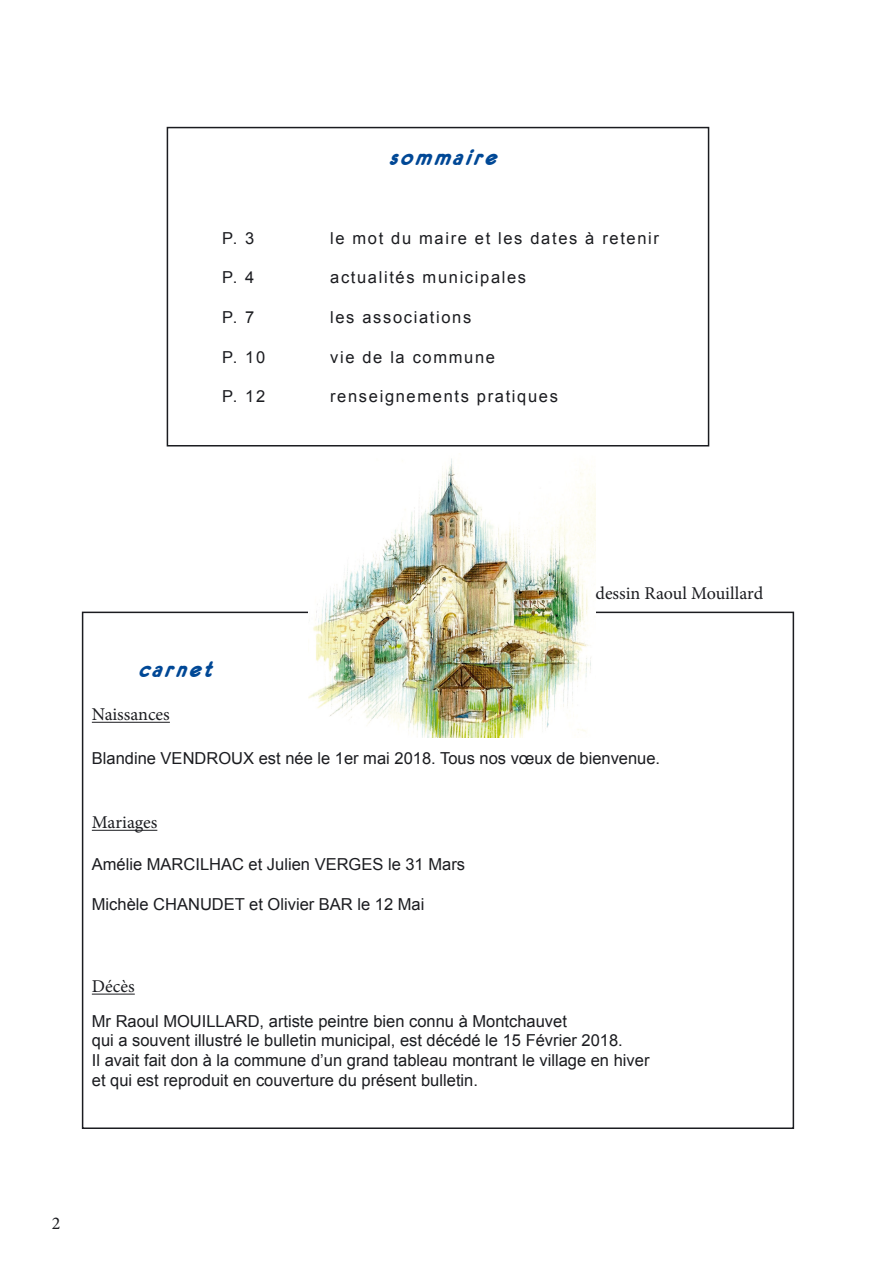
<style>
.page{position:relative;width:893px;height:1263px;background:#fff}
.page>*{position:absolute;margin:0;border:0;box-sizing:border-box;transform-origin:0 0}
.t1{font:italic 24px "Eurofurencebold";color:#004896}
.t2{font:18px "Minion Pro";color:#1b1c20}
.t3{font:16.5px/19.8px "Arial";color:#1b1c20}
.t4{font:16.5px "Arial";letter-spacing:.1em;color:#1b1c20}
</style>
<div class="page">
<div style="left:167px;top:127px;width:542px;height:319px;border:2px solid #1b1c20"></div>
<hr style="left:92px;top:722px;width:78px;height:1px;background:#1b1c20">
<hr style="left:92px;top:830px;width:65px;height:1px;background:#1b1c20">
<hr style="left:92px;top:994px;width:43px;height:1px;background:#1b1c20">
<img style="left:308px;top:458px;width:287px;height:279px">
<h1 class="t1" style="left:388px;top:145px;width:117px">sommaire</h1>
<p class="t3" style="left:222px;top:228px;width:34px">P. 3</p>
<p class="t4" style="left:330px;top:227px;width:330px">le mot du maire et les dates à retenir</p>
<p class="t3" style="left:222px;top:268px;width:34px">P. 4</p>
<p class="t4" style="left:330px;top:267px;width:198px">actualités municipales</p>
<p class="t3" style="left:222px;top:307px;width:34px">P. 7</p>
<p class="t4" style="left:330px;top:306px;width:143px">les associations</p>
<p class="t3" style="left:222px;top:347px;width:45px">P. 10</p>
<p class="t4" style="left:330px;top:346px;width:166px">vie de la commune</p>
<p class="t3" style="left:222px;top:387px;width:45px">P. 12</p>
<p class="t4" style="left:330px;top:386px;width:229px">renseignements pratiques</p>
<p class="t2" style="left:595px;top:581px;width:169px">dessin Raoul Mouillard</p>
<h1 class="t1" style="left:137px;top:657px;width:85px">carnet</h1>
<p class="t2" style="left:92px;top:703px;width:80px">Naissances</p>
<p class="t3" style="left:92px;top:748px;width:570px">Blandine VENDROUX est née le 1er mai 2018. Tous nos vœux de bienvenue.</p>
<p class="t2" style="left:92px;top:811px;width:67px">Mariages</p>
<p class="t3" style="left:92px;top:854px;width:375px">Amélie MARCILHAC et Julien VERGES le 31 Mars</p>
<p class="t3" style="left:92px;top:894px;width:334px">Michèle CHANUDET et Olivier BAR le 12 Mai</p>
<p class="t2" style="left:92px;top:974px;width:44px">Décès</p>
<p class="t3" style="left:92px;top:1011px;width:559px">Mr Raoul MOUILLARD, artiste peintre bien connu à Montchauvet<br>qui a souvent illustré le bulletin municipal, est décédé le 15 Février 2018.<br>Il avait fait don à la commune d’un grand tableau montrant le village en hiver et qui est reproduit en couverture du présent bulletin.</p>
<p class="t2" style="left:52px;top:1211px;width:10px">2</p>
</div>
